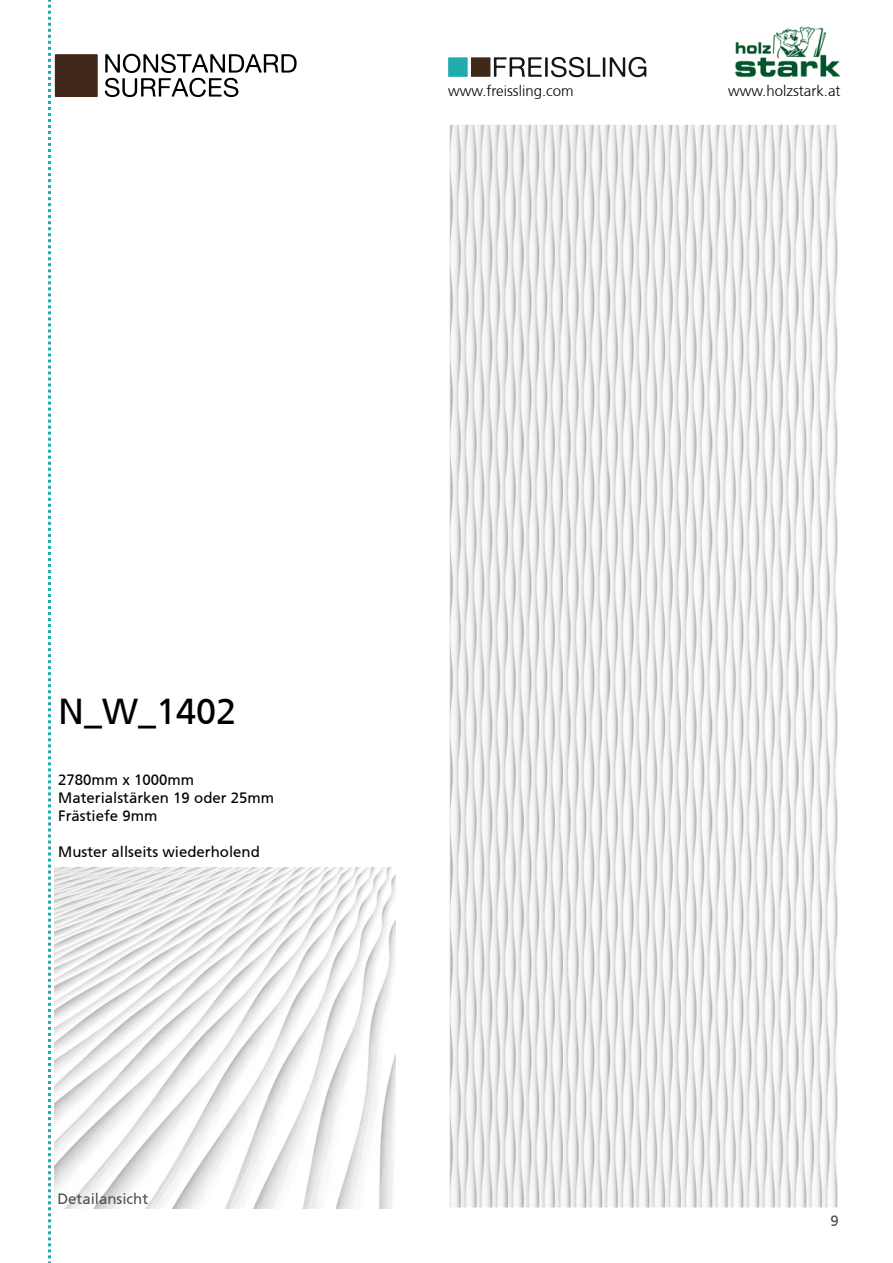
<style>
.page{position:relative;width:893px;height:1263px;background:#fff}
.page>*{position:absolute;margin:0;border:0;box-sizing:border-box;transform-origin:0 0}
.t1{font:36px "Frutiger CE";color:#000}
.t2{font:15px/18px "Frutiger CE";color:#000}
.t3{font:300 15px "Frutiger CE";color:#000}
.t4{font:15px "Frutiger CE";color:#515151}
</style>
<div class="page">
<img style="left:451px;top:126px;width:385px;height:1080px">
<div style="left:447px;top:122px;width:393px;height:1088px;border:3px solid #fff"></div>
<img style="left:54px;top:867px;width:341px;height:342px">
<svg style="left:494px;top:57px;width:152px;height:20px"></svg>
<div style="left:471px;top:57px;width:19px;height:20px;background:#40291a"></div>
<div style="left:448px;top:57px;width:20px;height:20px;background:#20abad"></div>
<svg style="left:105px;top:54px;width:192px;height:43px"></svg>
<div style="left:55px;top:54px;width:43px;height:43px;background:#40291a"></div>
<svg style="left:48px;top:0;width:3px;height:1263px"></svg>
<img style="left:734px;top:26px;width:107px;height:52px">
<p class="t3" style="left:448px;top:82px;width:127px">www.freissling.com</p>
<p class="t3" style="left:728px;top:82px;width:114px">www.holzstark.at</p>
<h1 class="t1" style="left:58px;top:690px;width:180px">N_W_1402</h1>
<p class="t2" style="left:58px;top:770px;width:217px">2780mm x 1000mm<br>Materialstärken 19 oder 25mm<br>Frästiefe 9mm</p>
<p class="t2" style="left:58px;top:842px;width:203px">Muster allseits wiederholend</p>
<p class="t4" style="left:57px;top:1190px;width:92px">Detailansicht</p>
<p class="t4" style="left:831px;top:1212px;width:10px">9</p>
</div>
